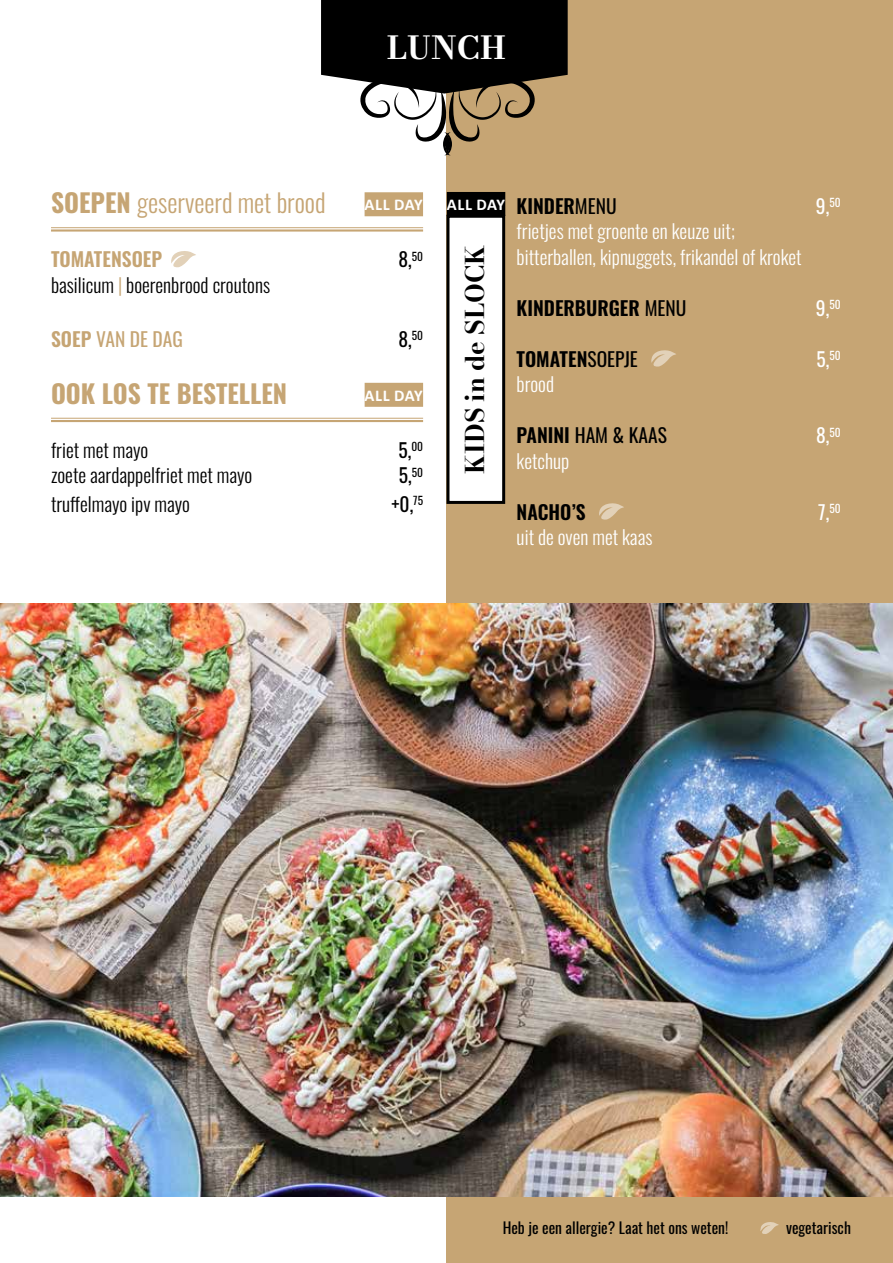
<style>
.page{position:relative;width:893px;height:1263px;background:#fff}
.page>*{position:absolute;margin:0;border:0;box-sizing:border-box;transform-origin:0 0}
.t1{font:31.5px "Bodoni Moda";color:#fff}
.t2{font:300 25.5px "Oswald";color:#c6a574}
.t3{font:700 25.5px "Oswald";color:#c6a574}
.t4{font:25.5px "Bodoni Moda";color:#000}
.t5{font:300 19.5px/25.5px "Oswald";color:#fff}
.t6{font:300 19.5px "Oswald";color:#000}
.t7{font:600 19.5px "Oswald";color:#000}
.t8{font:19.5px "Oswald";color:#000}
.t9{font:19.5px "Oswald";color:#fff}
.t10{font:19.5px "Oswald";color:#c6a574}
.t11{font:600 19.5px "Oswald";color:#c6a574}
.t12{font:700 16.5px "Calibri";letter-spacing:.03em;color:#fff}
.t13{font:15.6px "Oswald";color:#000}
.s1{font-weight:700}
.s2{color:#c6a574}
.s3{font-weight:600}
.s4{font-weight:400}
</style>
<div class="page">
<div style="left:446px;top:0;width:447px;height:736px;background:#c6a574"></div>
<div style="left:446px;top:1140px;width:447px;height:123px;background:#c6a574"></div>
<img style="left:0;top:604px;width:893px;height:592px">
<svg style="left:760px;top:1222px;width:19px;height:12px"></svg>
<div style="left:365px;top:192px;width:58px;height:24px;background:#c6a574"></div>
<div style="left:365px;top:383px;width:58px;height:24px;background:#c6a574"></div>
<hr style="left:51px;top:227px;width:372px;height:1px;background:#c6a574">
<hr style="left:51px;top:229px;width:372px;height:3px;background:#c6a574">
<svg style="left:171px;top:251px;width:25px;height:16px"></svg>
<hr style="left:51px;top:418px;width:372px;height:1px;background:#c6a574">
<hr style="left:51px;top:420px;width:372px;height:2px;background:#c6a574">
<svg style="left:651px;top:350px;width:25px;height:17px"></svg>
<svg style="left:599px;top:503px;width:25px;height:17px"></svg>
<div style="left:448px;top:216px;width:56px;height:286px;background:#fff"></div>
<div style="left:446px;top:215px;width:59px;height:289px;border:3px solid #000"></div>
<svg style="left:321px;top:0;width:247px;height:155px"></svg>
<div style="left:447px;top:192px;width:58px;height:24px;background:#000"></div>
<h1 class="t1" style="left:387px;top:26px;width:121px">LUNCH</h1>
<h2 class="t2" style="left:51px;top:180px;width:276px"><span class="s1">SOEPEN</span> geserveerd met brood</h2>
<p class="t12" style="left:365px;top:195px;width:60px">ALL DAY</p>
<p class="t11" style="left:51px;top:249px;width:113px">TOMATENSOEP</p>
<p class="t8" style="left:398px;top:242px;width:26px">8,<sup>50</sup></p>
<p class="t6" style="left:51px;top:268px;width:221px">basilicum <span class="s2">|</span> boerenbrood croutons</p>
<p class="t10" style="left:51px;top:321px;width:133px"><span class="s3">SOEP</span> VAN DE DAG</p>
<p class="t8" style="left:398px;top:321px;width:26px">8,<sup>50</sup></p>
<h2 class="t3" style="left:51px;top:380px;width:238px">OOK LOS TE BESTELLEN</h2>
<p class="t12" style="left:365px;top:385px;width:60px">ALL DAY</p>
<p class="t6" style="left:51px;top:433px;width:99px">friet met mayo</p>
<p class="t8" style="left:398px;top:432px;width:26px">5,<sup>00</sup></p>
<p class="t6" style="left:51px;top:458px;width:203px">zoete aardappelfriet met mayo</p>
<p class="t8" style="left:399px;top:458px;width:26px">5,<sup>50</sup></p>
<p class="t6" style="left:51px;top:487px;width:141px">truffelmayo ipv mayo</p>
<p class="t8" style="left:391px;top:486px;width:33px">+0,<sup>75</sup></p>
<p class="t12" style="left:447px;top:194px;width:60px">ALL DAY</p>
<h2 class="t4" style="left:457px;top:474px;width:230px;rotate:-90deg">KIDS in de SLOCK</h2>
<p class="t7" style="left:517px;top:195px;width:101px">KINDER<span class="s4">MENU</span></p>
<p class="t9" style="left:816px;top:188px;width:26px">9,<sup>50</sup></p>
<p class="t5" style="left:517px;top:216px;width:286px">frietjes met groente en keuze uit; bitterballen, kipnuggets, frikandel of kroket</p>
<p class="t7" style="left:517px;top:297px;width:171px">KINDERBURGER <span class="s4">MENU</span></p>
<p class="t9" style="left:816px;top:290px;width:26px">9,<sup>50</sup></p>
<p class="t7" style="left:517px;top:348px;width:123px">TOMATEN<span class="s4">SOEPJE</span></p>
<p class="t9" style="left:816px;top:341px;width:26px">5,<sup>50</sup></p>
<p class="t5" style="left:517px;top:369px;width:39px">brood</p>
<p class="t8" style="left:517px;top:418px;width:152px"><span class="s3">PANINI</span> HAM &amp; KAAS</p>
<p class="t9" style="left:816px;top:418px;width:26px">8,<sup>50</sup></p>
<p class="t5" style="left:517px;top:446px;width:54px">ketchup</p>
<p class="t7" style="left:517px;top:501px;width:70px">NACHO’S</p>
<p class="t9" style="left:818px;top:494px;width:24px">7,<sup>50</sup></p>
<p class="t5" style="left:517px;top:522px;width:137px">uit de oven met kaas</p>
<p class="t13" style="left:503px;top:1214px;width:227px">Heb je een allergie? Laat het ons weten!</p>
<p class="t13" style="left:786px;top:1214px;width:66px">vegetarisch</p>
</div>
